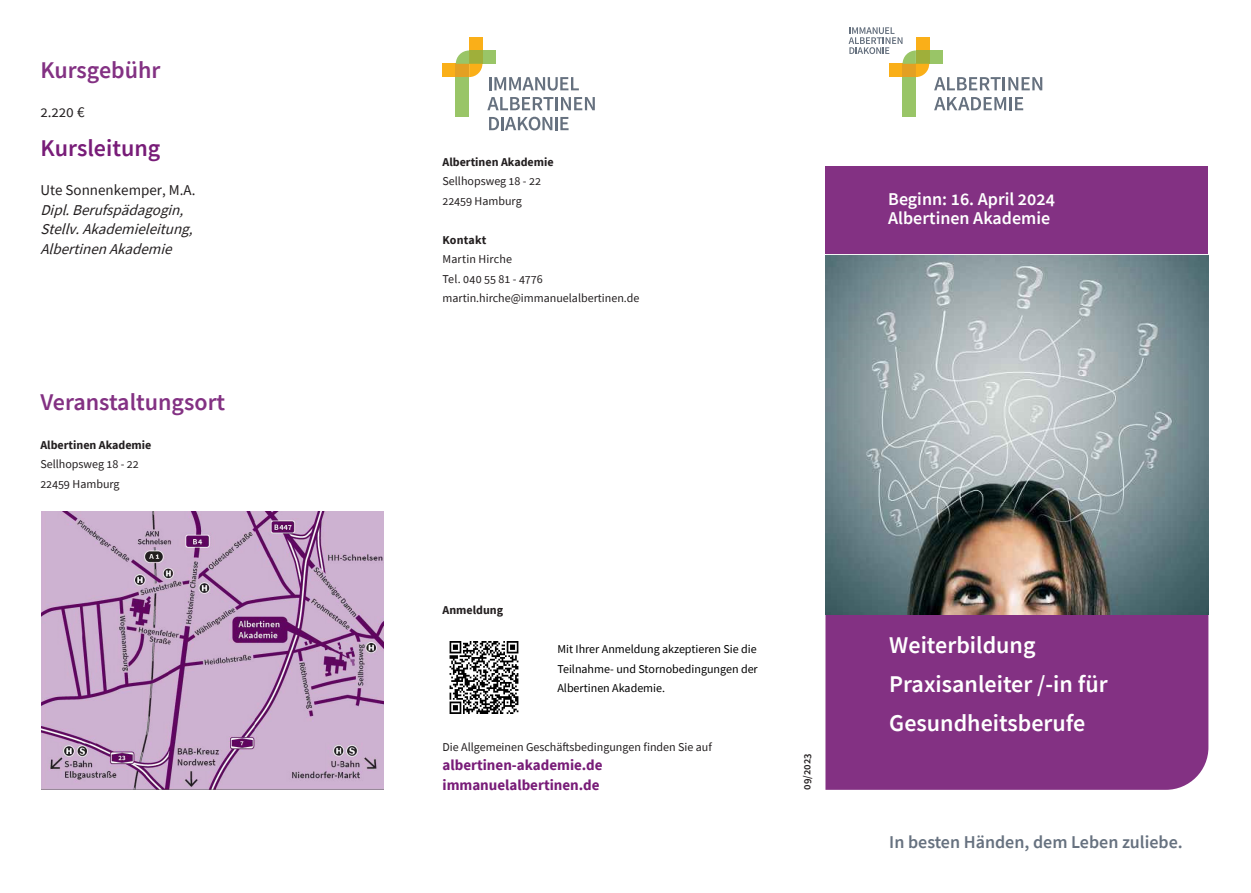
<style>
.page{position:relative;width:1251px;height:893px;background:#fff}
.page>*{position:absolute;margin:0;border:0;box-sizing:border-box;transform-origin:0 0}
.Headline_VA_Flyer{font:600 24px "Source Sans Pro";color:#fff}
.Impressum{font:600 24px "Source Sans Pro";color:#833183}
.Impressum-2{font:600 24px "Source Sans Pro";color:#781c78}
.Zeit__Ort_VA_Flyer{font:600 18px "Source Sans Pro";color:#fff}
.Slogan{font:600 18px "Source Sans Pro";color:#66717f}
.Impressum-3{font:italic 15px/19.5px "Source Sans Pro";color:#231f20}
.URL{font:700 15px/19.5px "Source Sans Pro";color:#781c78}
.Impressum-4{font:15px "Source Sans Pro";color:#231f20}
.Impressum-5{font:12px/19.5px "Source Sans Pro";color:#231f20}
.URL-2{font:12px/19.5px "Source Sans Pro";color:#000;text-align:justify}
.Impressum-6{font:700 12px "Source Sans Pro";color:#231f20}
.Headline_2_innen{font:600 10.5px "Source Sans Pro";color:#231f20}
.s1{font-style:normal}
.s2{font-weight:700}
</style>
<div class="page">
<div style="left:825px;top:614px;width:383px;height:176px;background:#833183"></div>
<div style="left:825px;top:166px;width:383px;height:87px;background:#833183"></div>
<img style="left:449px;top:641px;width:70px;height:73px">
<img style="left:42px;top:512px;width:341px;height:277px">
<img style="left:825px;top:255px;width:383px;height:359px">
<svg style="left:934px;top:97px;width:88px;height:13px"></svg>
<div style="left:902px;top:77px;width:13px;height:40px;background:#99c567"></div>
<svg style="left:848px;top:27px;width:194px;height:63px"></svg>
<svg style="left:489px;top:77px;width:89px;height:14px"></svg>
<svg style="left:487px;top:97px;width:107px;height:13px"></svg>
<svg style="left:489px;top:117px;width:79px;height:13px"></svg>
<div style="left:455px;top:77px;width:14px;height:40px;background:#99c567"></div>
<div style="left:482px;top:50px;width:13px;height:14px;background:#99c567"></div>
<div style="left:442px;top:64px;width:13px;height:13px;background:#faaf18"></div>
<div style="left:469px;top:37px;width:13px;height:13px;background:#faaf18"></div>
<svg style="left:455px;top:50px;width:27px;height:27px"></svg>
<p class="Impressum" style="left:40px;top:54px;width:121px">Kursgebühr</p>
<p class="Impressum-4" style="left:40px;top:102px;width:46px">2.220 €</p>
<p class="Impressum-2" style="left:40px;top:132px;width:121px">Kursleitung</p>
<p class="Impressum-3" style="left:40px;top:180px;width:159px"><span class="s1">Ute Sonnenkemper, M.A.<br></span>Dipl.Berufspädagogin,<br>Stellv.Akademieleitung,<br>AlbertinenAkademie</p>
<p class="Impressum" style="left:40px;top:386px;width:186px">Veranstaltungsort</p>
<p class="Impressum-5" style="left:40px;top:435px;width:112px"><span class="s2">Albertinen Akademie<br></span>Sellhopsweg 18 - 22<br>22459 Hamburg</p>
<p class="Impressum-5" style="left:442px;top:152px;width:112px"><span class="s2">Albertinen Akademie<br></span>Sellhopsweg 18 - 22<br>22459 Hamburg</p>
<p class="Impressum-6" style="left:442px;top:232px;width:46px">Kontakt</p>
<p class="Impressum-5" style="left:442px;top:249px;width:71px">Martin Hirche</p>
<p class="Impressum-5" style="left:442px;top:269px;width:102px">Tel. 040 55 81 - 4776</p>
<p class="Impressum-5" style="left:442px;top:288px;width:198px">martin.hirche@immanuelalbertinen.de</p>
<p class="Zeit__Ort_VA_Flyer" style="left:888px;top:187px;width:168px">Beginn: 16. April 2024</p>
<p class="Zeit__Ort_VA_Flyer" style="left:888px;top:206px;width:163px">Albertinen Akademie</p>
<p class="Impressum-6" style="left:442px;top:602px;width:62px">Anmeldung</p>
<p class="URL-2" style="left:557px;top:639px;width:202px">Mit Ihrer Anmeldung akzeptieren Sie die Teilnahme- und Stornobedingungen der Albertinen Akademie.</p>
<p class="Impressum-5" style="left:442px;top:737px;width:271px">Die Allgemeinen Geschäftsbedingungen finden Sie auf</p>
<p class="URL" style="left:442px;top:755px;width:162px">albertinen-akademie.de immanuelalbertinen.de</p>
<p class="Headline_2_innen" style="left:800px;top:790px;width:38px;rotate:-90deg">09/2023</p>
<p class="Headline_VA_Flyer" style="left:889px;top:630px;width:148px">Weiterbildung</p>
<p class="Headline_VA_Flyer" style="left:889px;top:669px;width:220px">Praxisanleiter /-in für</p>
<p class="Headline_VA_Flyer" style="left:889px;top:708px;width:198px">Gesundheitsberufe</p>
<p class="Slogan" style="left:889px;top:830px;width:295px">In besten Händen, dem Leben zuliebe.</p>
</div>
